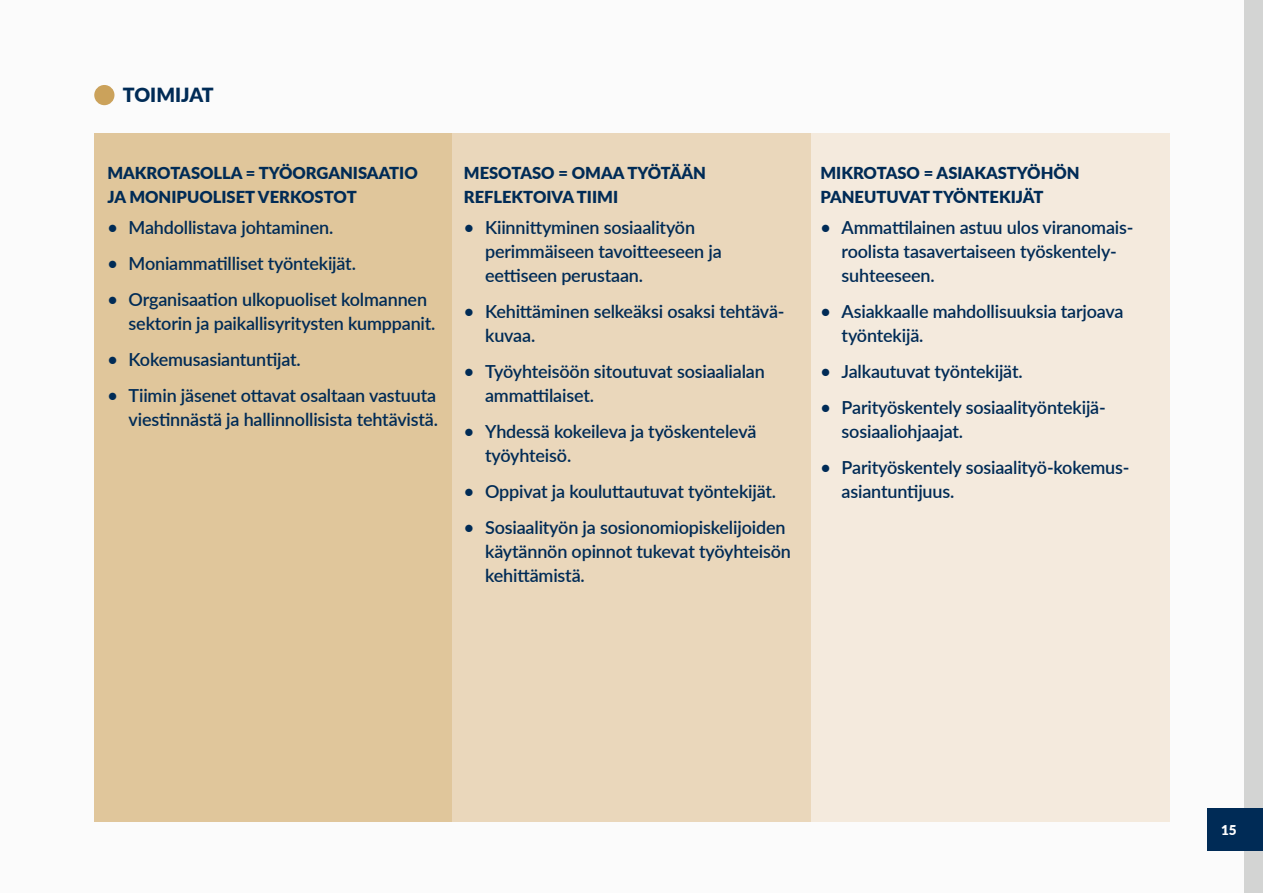
<style>
.page{position:relative;width:1263px;height:893px;background:#fbfbfb}
.page>*{position:absolute;margin:0;border:0;box-sizing:border-box;transform-origin:0 0}
.t1{font:900 19.5px "Lato";color:#002b56}
.t2{font:600 18px/24px "Lato";letter-spacing:-.01em;color:#002b56}
.t3{font:900 16.5px/24px "Lato";color:#002b56}
.t4{font:900 13.5px "Lato";color:#fff}
</style>
<div class="page">
<div style="left:1244px;top:0;width:19px;height:893px;background:#d3d4d3"></div>
<div style="left:1208px;top:808px;width:55px;height:42px;background:#002b56"></div>
<div style="left:94px;top:133px;width:359px;height:689px;background:#e0c69b"></div>
<div style="left:452px;top:133px;width:359px;height:689px;background:#ead7bb"></div>
<div style="left:811px;top:133px;width:359px;height:689px;background:#f4eadd"></div>
<div style="left:94px;top:85px;width:20px;height:20px;background:#cba25b;border-radius:50%"></div>
<p class="t1" style="left:123px;top:80px;width:92px">TOIMIJAT</p>
<p class="t3" style="left:107px;top:160px;width:312px">MAKROTASOLLA = TYÖORGANISAATIO<br>JA MONIPUOLISET VERKOSTOT</p>
<p class="t2" style="left:107px;top:215px;width:227px">• Mahdollistava johtaminen.</p>
<p class="t2" style="left:107px;top:251px;width:250px">• Moniammatilliset työntekijät.</p>
<p class="t2" style="left:129px;top:287px;width:308px;text-indent:-21px">• Organisaation ulkopuoliset kolmannen sektorin ja paikallisyritysten kumppanit.</p>
<p class="t2" style="left:107px;top:347px;width:195px">• Kokemusasiantuntijat.</p>
<p class="t2" style="left:107px;top:383px;width:332px;text-align:right">• Tiimin jäsenet ottavat osaltaan vastuuta viestinnästä ja hallinnollisista tehtävistä.</p>
<p class="t3" style="left:464px;top:160px;width:244px">MESOTASO = OMAA TYÖTÄÄN<br>REFLEKTOIVA TIIMI</p>
<p class="t2" style="left:485px;top:215px;width:238px;text-indent:-21px">• Kiinnittyminen sosiaalityön perimmäiseen tavoitteeseen ja eettiseen perustaan.</p>
<p class="t2" style="left:485px;top:299px;width:301px;text-indent:-21px">• Kehittäminen selkeäksi osaksi tehtävä&shy;kuvaa.</p>
<p class="t2" style="left:485px;top:359px;width:281px;text-indent:-21px">• Työyhteisöön sitoutuvat sosiaalialan ammattilaiset.</p>
<p class="t2" style="left:485px;top:419px;width:273px;text-indent:-21px">• Yhdessä kokeileva ja työskentelevä työyhteisö.</p>
<p class="t2" style="left:464px;top:479px;width:314px">• Oppivat ja kouluttautuvat työntekijät.</p>
<p class="t2" style="left:485px;top:515px;width:307px;text-indent:-21px">• Sosiaalityön ja sosionomiopiskelijoiden käytännön opinnot tukevat työyhteisön kehittämistä.</p>
<p class="t3" style="left:820px;top:160px;width:261px">MIKROTASO = ASIAKASTYÖHÖN<br>PANEUTUVAT TYÖNTEKIJÄT</p>
<p class="t2" style="left:842px;top:215px;width:293px;text-indent:-21px">• Ammattilainen astuu ulos viranomais&shy;roolista tasavertaiseen työskentely&shy;suhteeseen.</p>
<p class="t2" style="left:842px;top:299px;width:283px;text-indent:-21px">• Asiakkaalle mahdollisuuksia tarjoava työntekijä.</p>
<p class="t2" style="left:820px;top:359px;width:204px">• Jalkautuvat työntekijät.</p>
<p class="t2" style="left:842px;top:395px;width:266px;text-indent:-21px">• Parityöskentely sosiaalityöntekijä&shy;sosiaaliohjaajat.</p>
<p class="t2" style="left:842px;top:455px;width:289px;text-indent:-21px">• Parityöskentely sosiaalityö-kokemus&shy;asiantuntijuus.</p>
<p class="t4" style="left:1221px;top:819px;width:17px">15</p>
</div>
